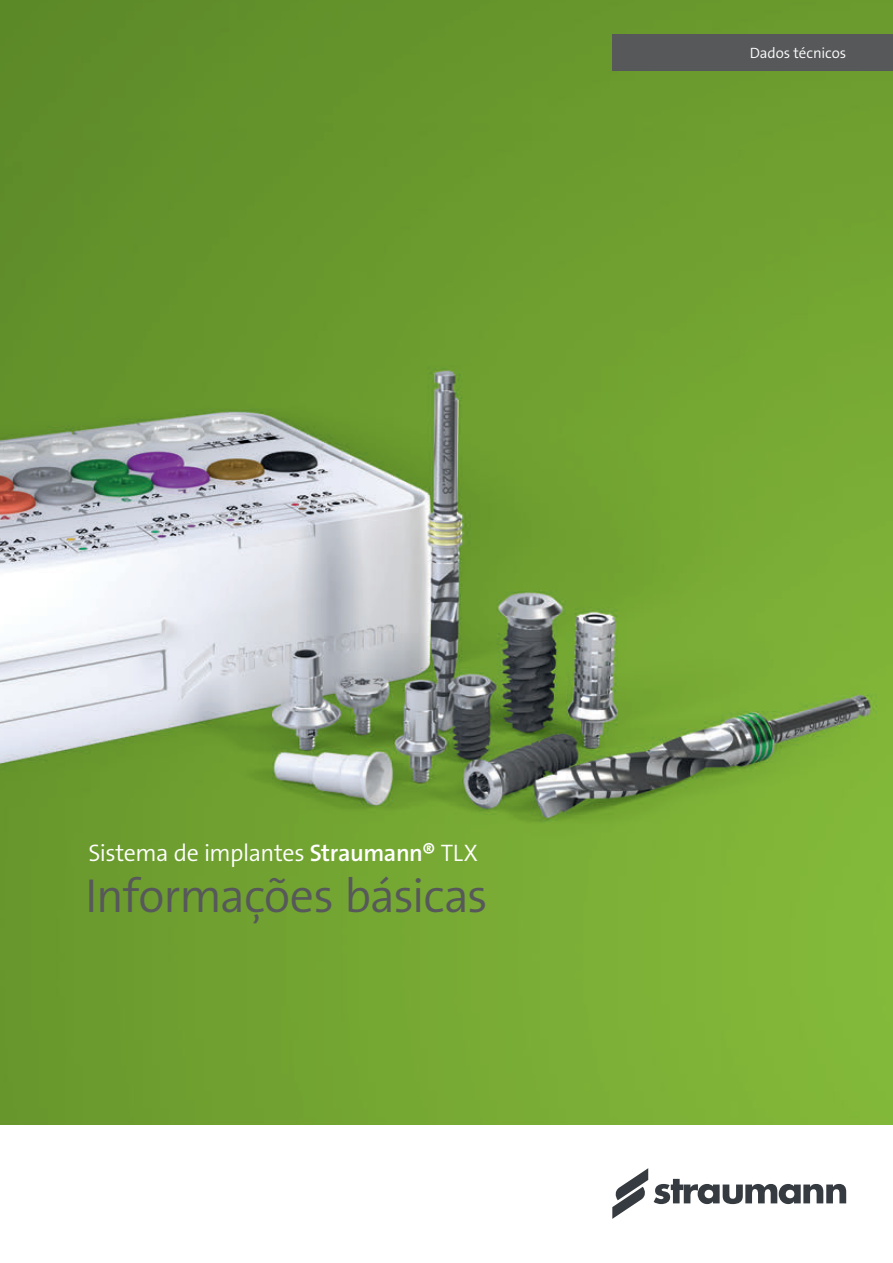
<style>
.page{position:relative;width:893px;height:1263px;background:#fff}
.page>*{position:absolute;margin:0;border:0;box-sizing:border-box;transform-origin:0 0}
.t1{font:48px "The Sans LP4 Se Lig";letter-spacing:-.02em;color:#57585a}
.t2{font:24px "The Sans LP4 Se Lig";letter-spacing:-.02em;color:#fff}
.t3{font:15px "The Sans LP4 Se Lig";letter-spacing:-.01em;color:#fff}
.s1{font-family:"The Sans LP6 Se Bld"}
</style>
<div class="page">
<img style="left:0;top:0;width:893px;height:1124px">
<svg style="left:654px;top:1179px;width:192px;height:25px"></svg>
<svg style="left:612px;top:1168px;width:36px;height:51px"></svg>
<div style="left:612px;top:34px;width:281px;height:37px;background:#57585a"></div>
<p class="t3" style="left:750px;top:43px;width:98px">Dados técnicos</p>
<p class="t2" style="left:88px;top:837px;width:391px">Sistema de implantes <span class="s1">Straumann®</span> TLX</p>
<p class="t1" style="left:85px;top:865px;width:404px">Informações básicas</p>
</div>
